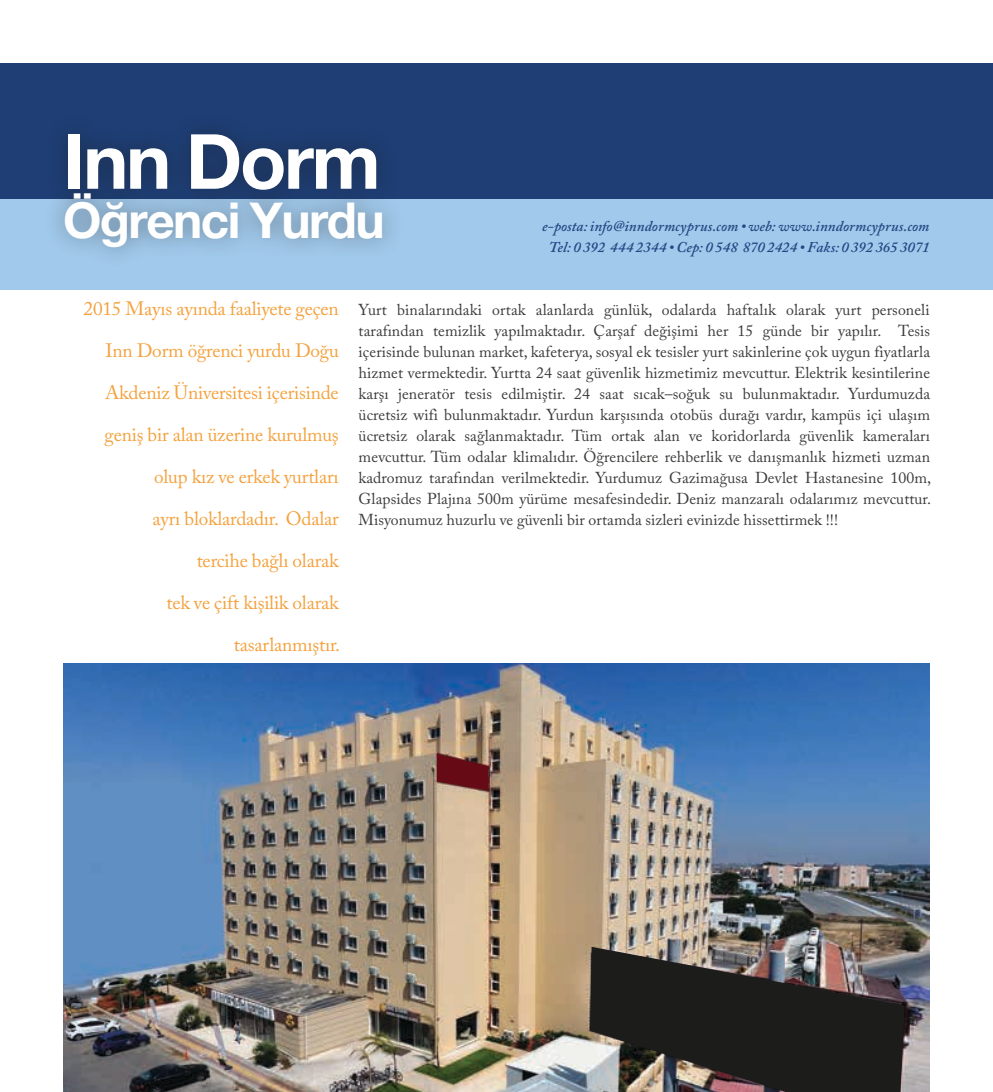
<style>
.page{position:relative;width:993px;height:1092px;background:#fff}
.page>*{position:absolute;margin:0;border:0;box-sizing:border-box;transform-origin:0 0}
.t1{font:700 76.12px "Helvetica Neue EMU";letter-spacing:-.03em;color:#fff}
.t2{font:700 49.35px "Helvetica Neue EMU";letter-spacing:-.03em;color:#fff}
.t3{font:19.25px/42px "Adobe Caslon Pro";letter-spacing:-.01em;color:#f3931f;text-align:right}
.t4{font:15.75px/21px "Adobe Caslon Pro";letter-spacing:.005em;color:#1c1c1b;text-align:justify}
.t5{font:italic 600 14.88px/21px "Adobe Caslon Pro";letter-spacing:.005em;color:#204884;text-align:center}
</style>
<div class="page">
<div style="left:0;top:198px;width:992px;height:92px;background:#a1c9eb"></div>
<div style="left:0;top:63px;width:992px;height:135px;background:#1e3e75"></div>
<hr style="left:992px;top:0;width:1px;height:1091px;background:#a1c9eb">
<div style="left:43px;top:113px;width:361px;height:155px;background:#1c1c1b;opacity:.42"></div>
<img style="left:63px;top:663px;width:866px;height:428px">
<svg style="left:437px;top:754px;width:51px;height:36px"></svg>
<img style="left:590px;top:946px;width:314px;height:145px">
<h1 class="t1" style="left:63px;top:114px;width:319px">Inn Dorm</h1>
<h2 class="t2" style="left:63px;top:190px;width:323px">Öğrenci Yurdu</h2>
<p class="t5" style="left:542px;top:215px;width:389px">e-posta: info@inndormcyprus.com • web: www.inndormcyprus.com<br>Tel: 0 392 444 2344 • Cep: 0 548 870 2424 • Faks: 0 392 365 3071</p>
<p class="t3" style="left:84px;top:287px;width:258px">2015 Mayıs ayında faaliyete geçen<br>Inn Dorm öğrenci yurdu Doğu<br>Akdeniz Üniversitesi içerisinde geniş bir alan üzerine kurulmuş olup kız ve erkek yurtları<br>ayrı bloklardadır. Odalar<br>tercihe bağlı olarak<br>tek ve çift kişilik olarak tasarlanmıştır.</p>
<p class="t4" style="left:358px;top:299px;width:574px">Yurt binalarındaki ortak alanlarda günlük, odalarda haftalık olarak yurt personeli tarafından temizlik yapılmaktadır. Çarşaf değişimi her 15 günde bir yapılır. Tesis içerisinde bulunan market, kafeterya, sosyal ek tesisler yurt sakinlerine çok uygun fiyatlarla hizmet vermektedir. Yurtta 24 saat güvenlik hizmetimiz mevcuttur. Elektrik kesintilerine karşı jeneratör tesis edilmiştir. 24 saat sıcak–soğuk su bulunmaktadır. Yurdumuzda ücretsiz wifi bulunmaktadır. Yurdun karşısında otobüs durağı vardır, kampüs içi ulaşım ücretsiz olarak sağlanmaktadır. Tüm ortak alan ve koridorlarda güvenlik kameraları mevcuttur. Tüm odalar klimalıdır. Öğrencilere rehberlik ve danışmanlık hizmeti uzman kadromuz tarafından verilmektedir. Yurdumuz Gazimağusa Devlet Hastanesine 100m, Glapsides Plajına 500m yürüme mesafesindedir. Deniz manzaralı odalarımız mevcuttur.<br>Misyonumuz huzurlu ve güvenli bir ortamda sizleri evinizde hissettirmek !!!</p>
</div>
